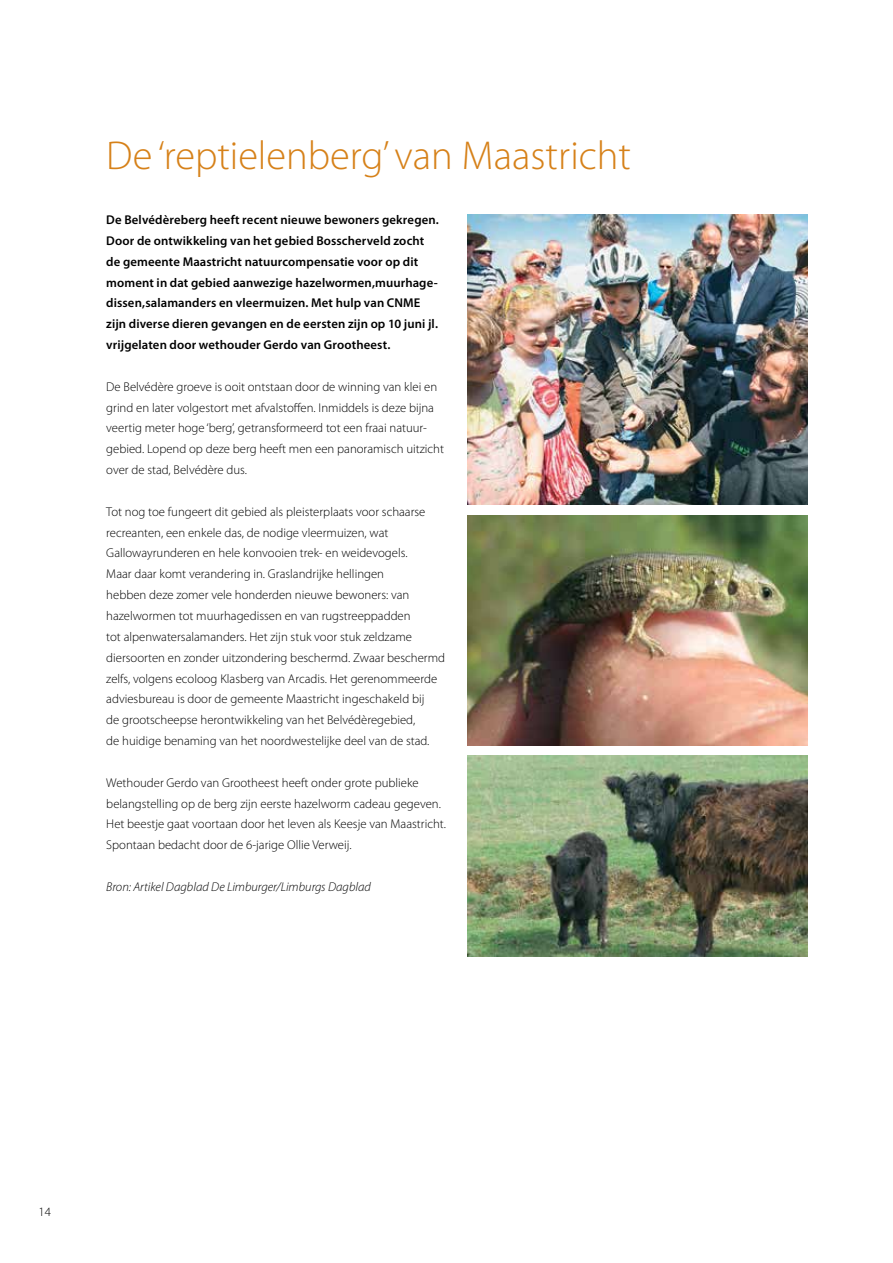
<style>
.page{position:relative;width:893px;height:1263px;background:#fff}
.page>*{position:absolute;margin:0;border:0;box-sizing:border-box;transform-origin:0 0}
.t1{font:300 40.5px "Myriad Pro";color:#d68119}
.t2{font:300 12.75px/20.9px "Myriad Pro";color:#000}
.t3{font:600 12.75px/20.9px "Myriad Pro";letter-spacing:.01em;color:#000}
.t4{font:italic 300 12.75px "Myriad Pro";color:#000}
.t5{font:12.75px "Myriad MM 215 600";color:#000}
</style>
<div class="page">
<img style="left:468px;top:214px;width:340px;height:291px">
<img style="left:468px;top:516px;width:340px;height:229px">
<img style="left:468px;top:755px;width:340px;height:202px">
<h1 class="t1" style="left:106px;top:131px;width:526px">De ‘reptielenberg’ van Maastricht</h1>
<p class="t3" style="left:106px;top:209px;width:334px">De Belvédèreberg heeft recent nieuwe bewoners gekregen.<br>Door de ontwikkeling van het gebied Bosscherveld zocht de gemeente Maastricht natuurcompensatie voor op dit moment in dat gebied aanwezige hazelwormen,muurhage&shy;dissen,salamanders en vleermuizen. Met hulp van CNME zijn diverse dieren gevangen en de eersten zijn op 10 juni jl. vrijgelaten door wethouder Gerdo van Grootheest.</p>
<p class="t2" style="left:106px;top:376px;width:339px">De Belvédère groeve is ooit ontstaan door de winning van klei en grind en later volgestort met afvalstoffen. Inmiddels is deze bijna veertig meter hoge ‘berg’, getransformeerd tot een fraai natuur&shy;gebied. Lopend op deze berg heeft men een panoramisch uitzicht over de stad, Belvédère dus.</p>
<p class="t2" style="left:106px;top:501px;width:340px">Tot nog toe fungeert dit gebied als pleisterplaats voor schaarse recreanten, een enkele das, de nodige vleermuizen, wat Gallowayrunderen en hele konvooien trek- en weidevogels.<br>Maar daar komt verandering in. Graslandrijke hellingen<br>hebben deze zomer vele honderden nieuwe bewoners: van hazelwormen tot muurhagedissen en van rugstreeppadden<br>tot alpenwatersalamanders. Het zijn stuk voor stuk zeldzame diersoorten en zonder uitzondering beschermd. Zwaar beschermd zelfs, volgens ecoloog Klasberg van Arcadis. Het gerenommeerde adviesbureau is door de gemeente Maastricht ingeschakeld bij<br>de grootscheepse herontwikkeling van het Belvédèregebied,<br>de huidige benaming van het noordwestelijke deel van de stad.</p>
<p class="t2" style="left:106px;top:772px;width:341px">Wethouder Gerdo van Grootheest heeft onder grote publieke belangstelling op de berg zijn eerste hazelworm cadeau gegeven.<br>Het beestje gaat voortaan door het leven als Keesje van Maastricht.<br>Spontaan bedacht door de 6-jarige Ollie Verweij.</p>
<p class="t4" style="left:106px;top:879px;width:266px">Bron: Artikel Dagblad De Limburger/Limburgs Dagblad</p>
<p class="t5" style="left:39px;top:1206px;width:14px">14</p>
</div>
